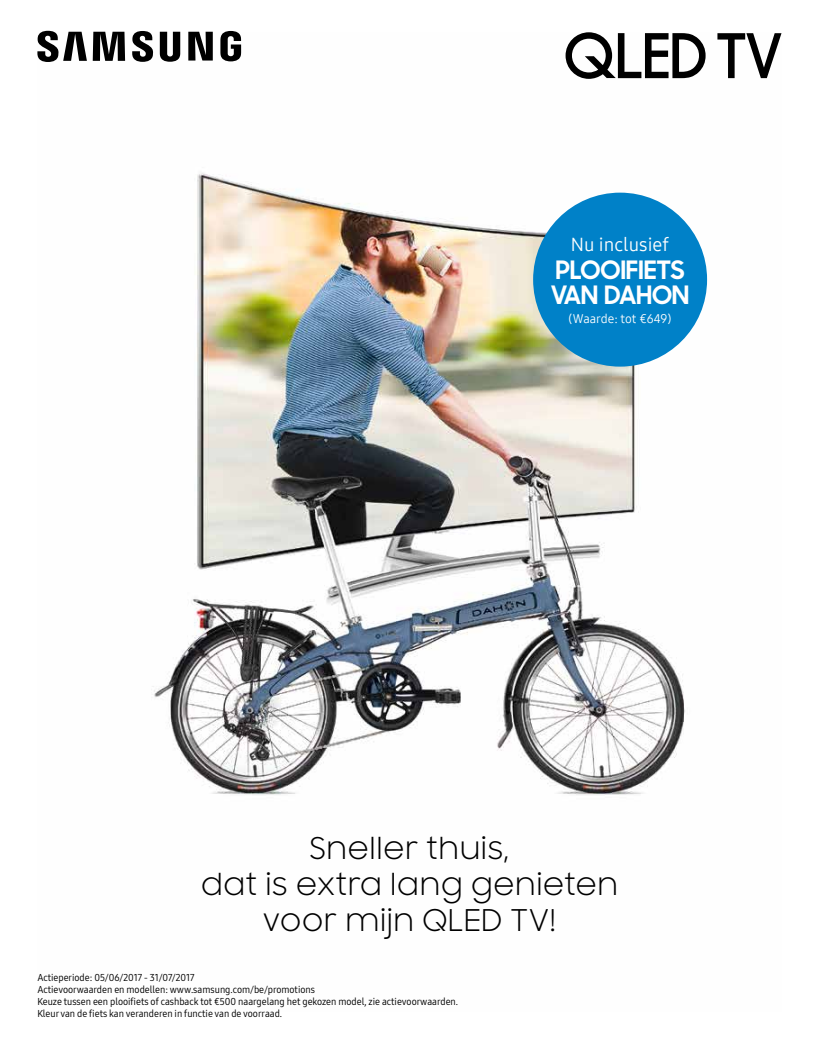
<style>
.page{position:relative;width:815px;height:1049px;background:#fff}
.page>*{position:absolute;margin:0;border:0;box-sizing:border-box;transform-origin:0 0}
.t1{font:30px/36px "Samsung Sharp Sans";color:#000;text-align:center}
.t2{font:700 25.38px/24.8px "Samsung Sharp Sans";letter-spacing:-.01em;color:#fff}
.t3{font:18.75px "Samsung One 400";color:#fff}
.t4{font:12.5px "Samsung One 400";color:#fff}
.t5{font:10px/12px "Samsung One 450 C";color:#000}
</style>
<div class="page">
<img style="left:152px;top:39px;width:615px;height:756px">
<svg style="left:717px;top:33px;width:64px;height:45px"></svg>
<svg style="left:566px;top:32px;width:140px;height:47px"></svg>
<div style="left:533px;top:193px;width:174px;height:174px;background:#0081c8;border-radius:50%"></div>
<svg style="left:37px;top:31px;width:204px;height:31px"></svg>
<h3 class="t3" style="left:571px;top:232px;width:100px">Nu inclusief</h3>
<h2 class="t2" style="left:551px;top:256px;width:140px">PLOOIFIETS<br>VAN DAHON</h2>
<p class="t4" style="left:569px;top:310px;width:104px">(Waarde: tot €649)</p>
<h1 class="t1" style="left:201px;top:829px;width:419px">Sneller thuis,<br>dat is extra lang genieten voor mijn QLED TV!</h1>
<p class="t5" style="left:37px;top:972px;width:422px">Actieperiode: 05/06/2017 - 31/07/2017<br>Actievoorwaarden en modellen: www.samsung.com/be/promotions<br>Keuze tussen een plooifiets of cashback tot €500 naargelang het gekozen model, zie actievoorwaarden.<br>Kleur van de fiets kan veranderen in functie van de voorraad.</p>
</div>
